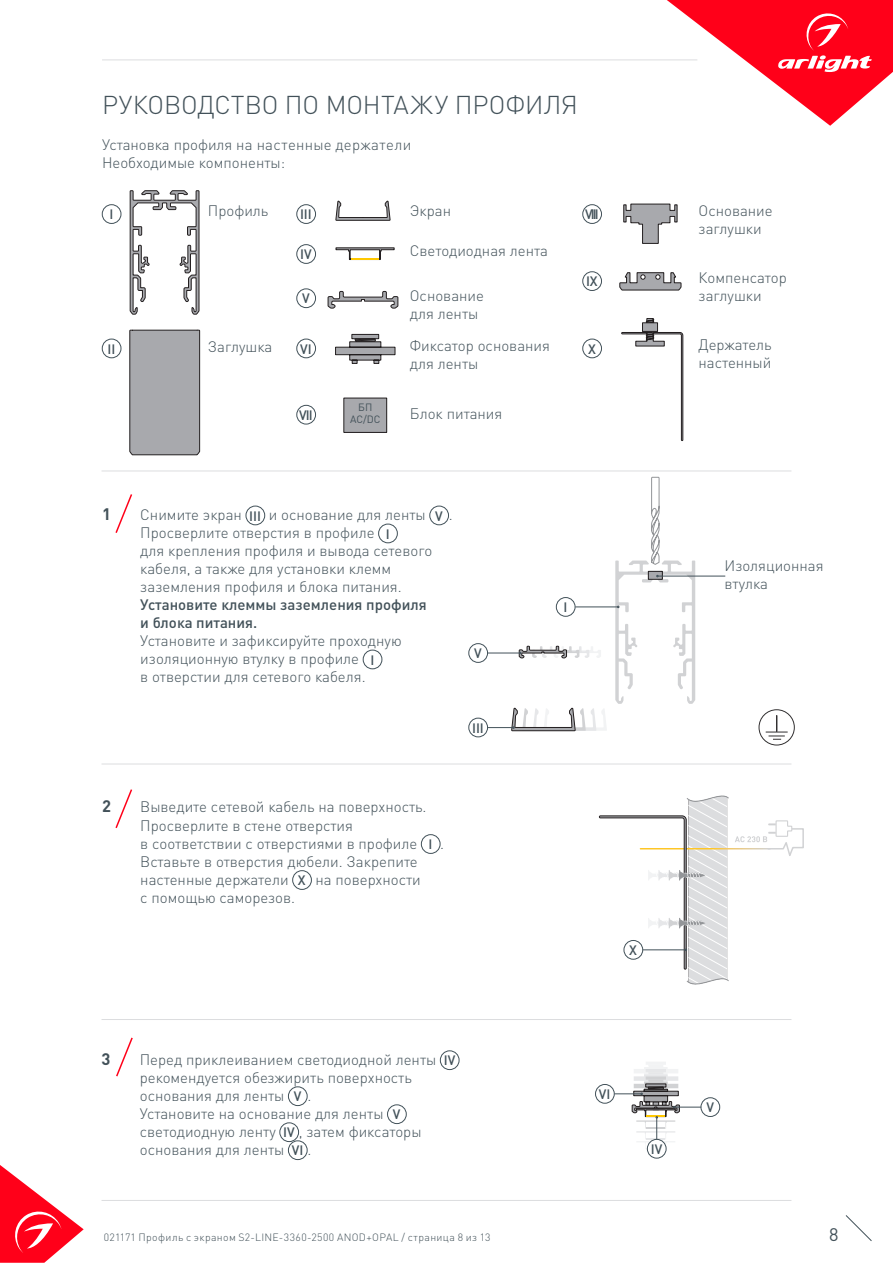
<style>
.page{position:relative;width:893px;height:1263px;background:#fff}
.page>*{position:absolute;margin:0;border:0;box-sizing:border-box;transform-origin:0 0}
.t1{font:300 25.5px "DIN Pro";letter-spacing:-.005em;color:#425159}
.t2{font:18px "DIN Pro";color:#425159}
.t3{font:700 16.5px "DIN Pro";color:#425159}
.t4{font:300 15px/18px "DIN Pro";color:#425159}
.t5{font:500 13.5px "DIN Pro";color:#425159}
.t6{font:300 10.5px "DIN Pro";letter-spacing:.035em;color:#425159}
.t7{font:10.5px "DIN Pro";color:#425159}
.s1{font-weight:500}
</style>
<div class="page">
<svg style="left:0;top:1165px;width:84px;height:98px"></svg>
<svg style="left:845px;top:1215px;width:27px;height:26px"></svg>
<svg style="left:667px;top:0;width:226px;height:126px"></svg>
<hr style="left:102px;top:60px;width:595px;height:1px;background:#dcdddf">
<hr style="left:102px;top:471px;width:689px;height:1px;background:#dcdddf">
<hr style="left:102px;top:764px;width:689px;height:1px;background:#dcdddf">
<hr style="left:102px;top:1019px;width:689px;height:1px;background:#dcdddf">
<div style="left:421px;top:834px;width:19px;height:19px;border:1px solid #425159;border-radius:50%"></div>
<div style="left:292px;top:870px;width:20px;height:19px;border:1px solid #425159;border-radius:50%"></div>
<svg style="left:115px;top:789px;width:17px;height:39px"></svg>
<hr style="left:102px;top:1200px;width:689px;height:1px;background:#dcdddf">
<svg style="left:336px;top:247px;width:58px;height:13px"></svg>
<hr style="left:351px;top:258px;width:28px;height:2px;background:#ffc800">
<div style="left:102px;top:204px;width:19px;height:20px;border:1px solid #425159;border-radius:50%"></div>
<div style="left:102px;top:339px;width:19px;height:19px;border:1px solid #425159;border-radius:50%"></div>
<div style="left:297px;top:405px;width:19px;height:19px;border:1px solid #425159;border-radius:50%"></div>
<div style="left:297px;top:204px;width:19px;height:20px;border:1px solid #425159;border-radius:50%"></div>
<div style="left:297px;top:289px;width:19px;height:19px;border:1px solid #425159;border-radius:50%"></div>
<div style="left:583px;top:272px;width:19px;height:19px;border:1px solid #425159;border-radius:50%"></div>
<div style="left:583px;top:339px;width:19px;height:19px;border:1px solid #425159;border-radius:50%"></div>
<div style="left:297px;top:244px;width:19px;height:20px;border:1px solid #425159;border-radius:50%"></div>
<div style="left:297px;top:339px;width:19px;height:19px;border:1px solid #425159;border-radius:50%"></div>
<div style="left:583px;top:204px;width:19px;height:20px;border:1px solid #425159;border-radius:50%"></div>
<svg style="left:623px;top:204px;width:54px;height:40px"></svg>
<svg style="left:619px;top:272px;width:62px;height:18px"></svg>
<svg style="left:735px;top:820px;width:69px;height:36px"></svg>
<div style="left:344px;top:398px;width:43px;height:34px;background:#a8a9ad"></div>
<div style="left:344px;top:398px;width:43px;height:35px;border:1px solid #231f20"></div>
<svg style="left:335px;top:334px;width:60px;height:30px"></svg>
<svg style="left:599px;top:795px;width:130px;height:190px"></svg>
<div style="left:440px;top:1050px;width:19px;height:20px;border:1px solid #425159;border-radius:50%"></div>
<div style="left:288px;top:1086px;width:19px;height:20px;border:1px solid #425159;border-radius:50%"></div>
<div style="left:387px;top:1104px;width:19px;height:20px;border:1px solid #425159;border-radius:50%"></div>
<div style="left:280px;top:1122px;width:19px;height:20px;border:1px solid #425159;border-radius:50%"></div>
<div style="left:288px;top:1140px;width:19px;height:20px;border:1px solid #425159;border-radius:50%"></div>
<svg style="left:116px;top:1037px;width:17px;height:40px"></svg>
<svg style="left:621px;top:318px;width:62px;height:123px"></svg>
<div style="left:642px;top:323px;width:15px;height:8px;background:#a8a9ad"></div>
<div style="left:642px;top:323px;width:16px;height:9px;border:1px solid #231f20"></div>
<div style="left:129px;top:330px;width:71px;height:125px;background:#a8a9ad"></div>
<svg style="left:335px;top:200px;width:55px;height:21px"></svg>
<svg style="left:328px;top:291px;width:70px;height:18px"></svg>
<svg style="left:130px;top:190px;width:69px;height:125px"></svg>
<div style="left:246px;top:506px;width:19px;height:19px;border:1px solid #425159;border-radius:50%"></div>
<div style="left:430px;top:506px;width:19px;height:19px;border:1px solid #425159;border-radius:50%"></div>
<div style="left:378px;top:524px;width:20px;height:19px;border:1px solid #425159;border-radius:50%"></div>
<div style="left:363px;top:650px;width:19px;height:19px;border:1px solid #425159;border-radius:50%"></div>
<svg style="left:115px;top:494px;width:18px;height:39px"></svg>
<div style="left:469px;top:643px;width:19px;height:19px;border:1px solid #425159;border-radius:50%"></div>
<div style="left:469px;top:718px;width:19px;height:19px;border:1px solid #425159;border-radius:50%"></div>
<hr style="left:487px;top:653px;width:32px;height:1px;background:#425159">
<svg style="left:519px;top:646px;width:82px;height:12px"></svg>
<svg style="left:487px;top:707px;width:120px;height:25px"></svg>
<div style="left:759px;top:709px;width:36px;height:36px;border:1px solid #312f30;border-radius:50%"></div>
<svg style="left:766px;top:715px;width:22px;height:25px"></svg>
<div style="left:556px;top:597px;width:19px;height:19px;border:1px solid #425159;border-radius:50%"></div>
<hr style="left:575px;top:607px;width:42px;height:1px;background:#425159">
<hr style="left:658px;top:576px;width:67px;height:1px;background:#425159">
<svg style="left:615px;top:476px;width:80px;height:228px"></svg>
<div style="left:647px;top:1139px;width:19px;height:19px;border:1px solid #425159;border-radius:50%"></div>
<div style="left:595px;top:1084px;width:19px;height:19px;border:1px solid #425159;border-radius:50%"></div>
<div style="left:701px;top:1097px;width:19px;height:20px;border:1px solid #425159;border-radius:50%"></div>
<svg style="left:614px;top:1062px;width:87px;height:87px"></svg>
<p class="t1" style="left:102px;top:87px;width:477px">РУКОВОДСТВО ПО МОНТАЖУ ПРОФИЛЯ</p>
<p class="t4" style="left:102px;top:134px;width:311px">Установка профиля на настенные держатели</p>
<p class="t4" style="left:102px;top:152px;width:185px">Необходимые компоненты:</p>
<p class="t5" style="left:109px;top:205px;width:5px">I</p>
<p class="t5" style="left:107px;top:339px;width:9px">II</p>
<p class="t4" style="left:208px;top:201px;width:62px">Профиль</p>
<p class="t4" style="left:410px;top:201px;width:43px">Экран</p>
<p class="t4" style="left:410px;top:241px;width:140px">Cветодиодная лента</p>
<p class="t4" style="left:410px;top:286px;width:76px">Основание для ленты</p>
<p class="t5" style="left:300px;top:205px;width:13px">III</p>
<p class="t5" style="left:300px;top:245px;width:13px">IV</p>
<p class="t5" style="left:302px;top:289px;width:9px">V</p>
<p class="t4" style="left:208px;top:337px;width:66px">Заглушка</p>
<p class="t5" style="left:300px;top:339px;width:13px">VI</p>
<p class="t5" style="left:299px;top:406px;width:15px">VII</p>
<p class="t7" style="left:358px;top:400px;width:16px">БП</p>
<p class="t7" style="left:350px;top:412px;width:32px">AC/DC</p>
<p class="t4" style="left:410px;top:336px;width:142px">Фиксатор основания для ленты</p>
<p class="t4" style="left:410px;top:404px;width:94px">Блок питания</p>
<p class="t5" style="left:585px;top:205px;width:15px">VIII</p>
<p class="t5" style="left:586px;top:272px;width:13px">IX</p>
<p class="t5" style="left:588px;top:339px;width:9px">X</p>
<p class="t3" style="left:102px;top:503px;width:10px">1</p>
<p class="t4" style="left:140px;top:505px;width:103px">Снимите экран</p>
<p class="t5" style="left:249px;top:506px;width:13px">III</p>
<p class="t4" style="left:269px;top:505px;width:159px">и основание для ленты</p>
<p class="t5" style="left:435px;top:506px;width:9px">V</p>
<p class="t4" style="left:449px;top:505px;width:5px">.</p>
<p class="t4" style="left:140px;top:523px;width:236px">Просверлите отверстия в профиле</p>
<p class="t5" style="left:386px;top:524px;width:5px">I</p>
<p class="t4" style="left:140px;top:541px;width:293px">для крепления профиля и вывода сетевого кабеля, а также для установки клемм заземления профиля и блока питания.<br><span class="s1">Установите клеммы заземления профиля и блока питания.<br></span>Установите и зафиксируйте проходную изоляционную втулку в профиле</p>
<p class="t5" style="left:370px;top:650px;width:5px">I</p>
<p class="t4" style="left:140px;top:667px;width:227px">в отверстии для сетевого кабеля.</p>
<p class="t5" style="left:474px;top:644px;width:9px">V</p>
<p class="t5" style="left:472px;top:719px;width:13px">III</p>
<p class="t3" style="left:102px;top:795px;width:10px">2</p>
<p class="t4" style="left:140px;top:797px;width:288px">Выведите сетевой кабель на поверхность.<br>Просверлите в стене отверстия<br>в соответствии с отверстиями в профиле</p>
<p class="t5" style="left:429px;top:835px;width:5px">I</p>
<p class="t4" style="left:440px;top:833px;width:5px">.</p>
<p class="t4" style="left:140px;top:851px;width:279px">Вставьте в отверстия дюбели. Закрепите настенные держатели</p>
<p class="t5" style="left:298px;top:871px;width:9px">X</p>
<p class="t4" style="left:315px;top:869px;width:107px">на поверхности</p>
<p class="t4" style="left:140px;top:887px;width:156px">с помощью саморезов.</p>
<p class="t5" style="left:563px;top:598px;width:5px">I</p>
<p class="t5" style="left:629px;top:941px;width:9px">X</p>
<p class="t4" style="left:698px;top:201px;width:76px">Основание заглушки</p>
<p class="t4" style="left:698px;top:268px;width:90px">Компенсатор заглушки</p>
<p class="t4" style="left:698px;top:335px;width:75px">Держатель настенный</p>
<p class="t4" style="left:725px;top:556px;width:101px">Изоляционная втулка</p>
<p class="t3" style="left:102px;top:1047px;width:10px">3</p>
<p class="t4" style="left:140px;top:1050px;width:298px">Перед приклеиванием светодиодной ленты</p>
<p class="t5" style="left:444px;top:1051px;width:13px">IV</p>
<p class="t4" style="left:140px;top:1068px;width:273px">рекомендуется обезжирить поверхность основания для ленты</p>
<p class="t5" style="left:294px;top:1087px;width:9px">V</p>
<p class="t4" style="left:140px;top:1086px;width:245px;text-indent:168px">.<br>Установите на основание для ленты</p>
<p class="t5" style="left:393px;top:1105px;width:9px">V</p>
<p class="t4" style="left:140px;top:1122px;width:138px">светодиодную ленту</p>
<p class="t5" style="left:283px;top:1123px;width:13px">IV</p>
<p class="t4" style="left:299px;top:1122px;width:124px">, затем фиксаторы</p>
<p class="t4" style="left:140px;top:1140px;width:146px">основания для ленты</p>
<p class="t5" style="left:292px;top:1141px;width:13px">VI</p>
<p class="t4" style="left:307px;top:1140px;width:5px">.</p>
<p class="t5" style="left:599px;top:1085px;width:13px">VI</p>
<p class="t5" style="left:651px;top:1140px;width:13px">IV</p>
<p class="t5" style="left:706px;top:1098px;width:9px">V</p>
<p class="t6" style="left:104px;top:1230px;width:388px">021171 Профиль с экраном S2-LINE-3360-2500 ANOD+OPAL / страница 8 из 13</p>
<p class="t2" style="left:829px;top:1222px;width:11px">8</p>
</div>
